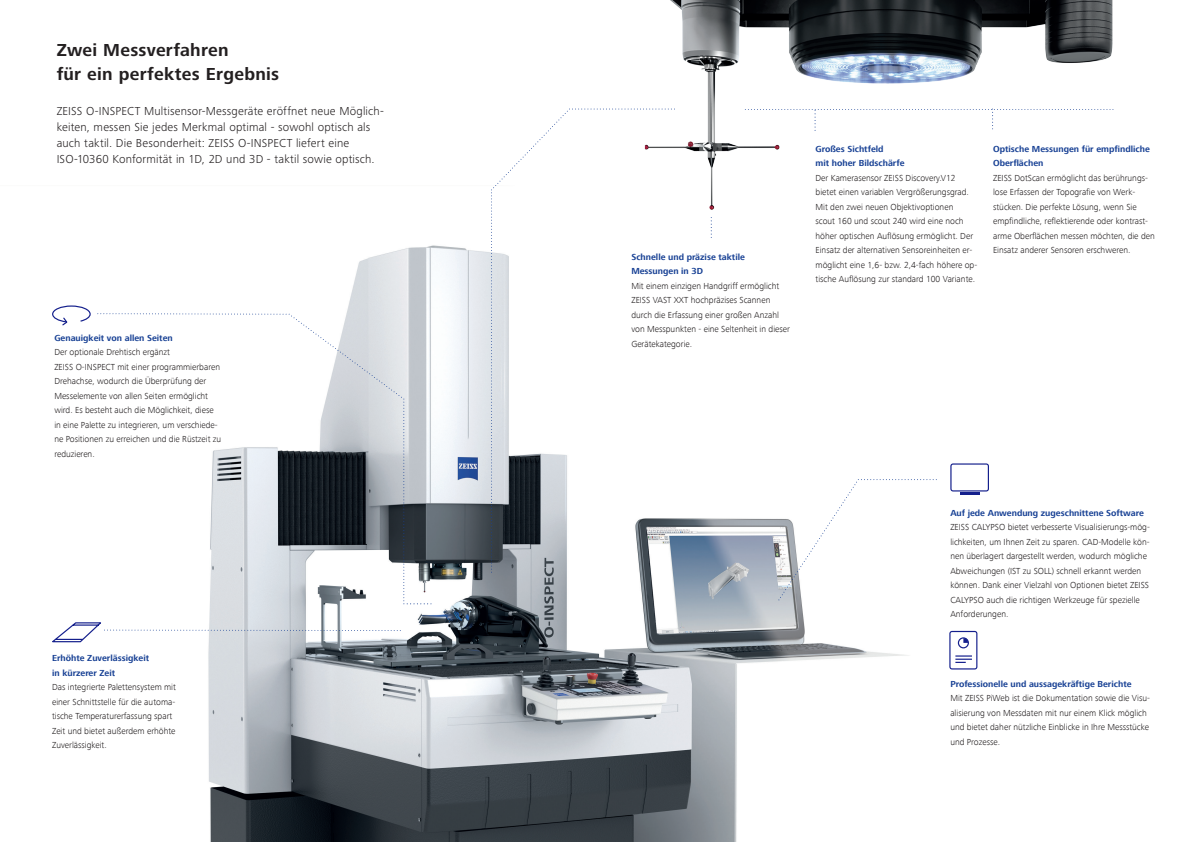
<style>
.page{position:relative;width:1191px;height:842px;background:#fff}
.page>*{position:absolute;margin:0;border:0;box-sizing:border-box;transform-origin:0 0}
.head_18_bd{font:700 18px/24px "Zeiss Frutiger Next Pro";letter-spacing:.015em;color:#231f20}
.intro_12_lt{font:300 12px/16px "Zeiss Frutiger Next Pro";letter-spacing:.015em;color:#231f20}
.t1{font:300 9px/14.5px "ZEISS Frutiger Next W1 G";color:#231f20}
.t2{font:700 9px/14.5px "ZEISS Frutiger Next W1 G";color:#174094}
.s1{font-weight:700;color:#174094}
.s2{font-weight:300;color:#231f20}
</style>
<div class="page">
<img style="left:97px;top:217px;width:881px;height:625px">
<img style="left:587px;top:0;width:526px;height:210px">
<svg style="left:778px;top:479px;width:159px;height:122px"></svg>
<svg style="left:710px;top:218px;width:1px;height:20px"></svg>
<svg style="left:745px;top:109px;width:369px;height:22px"></svg>
<svg style="left:491px;top:109px;width:184px;height:464px"></svg>
<svg style="left:950px;top:463px;width:39px;height:32px"></svg>
<svg style="left:949px;top:631px;width:28px;height:38px"></svg>
<svg style="left:52px;top:305px;width:39px;height:21px"></svg>
<svg style="left:52px;top:622px;width:349px;height:21px"></svg>
<svg style="left:98px;top:313px;width:334px;height:291px"></svg>
<p class="head_18_bd" style="left:57px;top:38px;width:224px">Zwei Messverfahren<br>für ein perfektes Ergebnis</p>
<p class="intro_12_lt" style="left:57px;top:103px;width:329px">ZEISS O-INSPECT Multisensor-Messgeräte eröffnet neue Möglich&shy;keiten, messen Sie jedes Merkmal optimal - sowohl optisch als auch taktil. Die Besonderheit: ZEISS O-INSPECT liefert eine ISO-10360 Konformität in 1D, 2D und 3D - taktil sowie optisch.</p>
<p class="t1" style="left:54px;top:330px;width:120px"><span class="s1">Genauigkeit von allen Seiten<br></span>Der optionale Drehtisch ergänzt</p>
<p class="t1" style="left:54px;top:359px;width:168px">ZEISS O-INSPECT mit einer programmierbaren Drehachse, wodurch die Überprüfung der Messelemente von allen Seiten ermöglicht wird. Es besteht auch die Möglichkeit, diese in eine Palette zu integrieren, um verschiede&shy;ne Positionen zu erreichen und die Rüstzeit zu reduzieren.</p>
<p class="t1" style="left:52px;top:651px;width:125px"><span class="s1">Erhöhte Zuverlässigkeit<br>in kürzerer Zeit<br></span>Das integrierte Palettensystem mit einer Schnittstelle für die automa&shy;tische Temperaturerfassung spart<br>Zeit und bietet außerdem erhöhte<br>Zuverlässigkeit.</p>
<p class="t2" style="left:631px;top:250px;width:115px">Schnelle und präzise taktile</p>
<p class="t1" style="left:631px;top:264px;width:160px"><span class="s1">Messungen in 3D<br></span>Mit einem einzigen Handgriff ermöglicht<br>ZEISS VAST XXT hochpräzises Scannen durch die Erfassung einer großen Anzahl von Messpunkten - eine Seltenheit in dieser<br>Gerätekategorie.</p>
<p class="t2" style="left:815px;top:142px;width:141px">Großes Sichtfeld<br>mit hoher Bildschärfe<br><span class="s2">Der Kamerasensor ZEISS Discovery.V12</span></p>
<p class="t1" style="left:815px;top:185px;width:155px">bietet einen variablen Vergrößerungsgrad.</p>
<p class="t1" style="left:815px;top:200px;width:139px">Mit den zwei neuen Objektivoptionen</p>
<p class="t1" style="left:815px;top:214px;width:163px">scout 160 und scout 240 wird eine noch höher optischen Auflösung ermöglicht. Der Einsatz der alternativen Sensoreinheiten er&shy;möglicht eine 1,6- bzw. 2,4-fach höhere op&shy;tische Auflösung zur standard 100 Variante.</p>
<p class="t1" style="left:993px;top:142px;width:163px"><span class="s1">Optische Messungen für empfindliche Oberflächen<br></span>ZEISS DotScan ermöglicht das berührungs&shy;lose Erfassen der Topografie von Werk&shy;stücken. Die perfekte Lösung, wenn Sie empfindliche, reflektierende oder kontrast&shy;arme Oberflächen messen möchten, die den Einsatz anderer Sensoren erschweren.</p>
<p class="t1" style="left:950px;top:505px;width:201px"><span class="s1">Auf jede Anwendung zugeschnittene Software </span>ZEISS CALYPSO bietet verbesserte Visualisierungs-mög&shy;lichkeiten, um Ihnen Zeit zu sparen. CAD-Modelle kön&shy;nen überlagert dargestellt werden, wodurch mögliche Abweichungen (IST zu SOLL) schnell erkannt werden können. Dank einer Vielzahl von Optionen bietet ZEISS CALYPSO auch die richtigen Werkzeuge für spezielle Anforderungen.</p>
<p class="t1" style="left:950px;top:677px;width:201px"><span class="s1">Professionelle und aussagekräftige Berichte<br></span>Mit ZEISS PiWeb ist die Dokumentation sowie die Visu&shy;alisierung von Messdaten mit nur einem Klick möglich und bietet daher nützliche Einblicke in Ihre Messstücke und Prozesse.</p>
</div>
